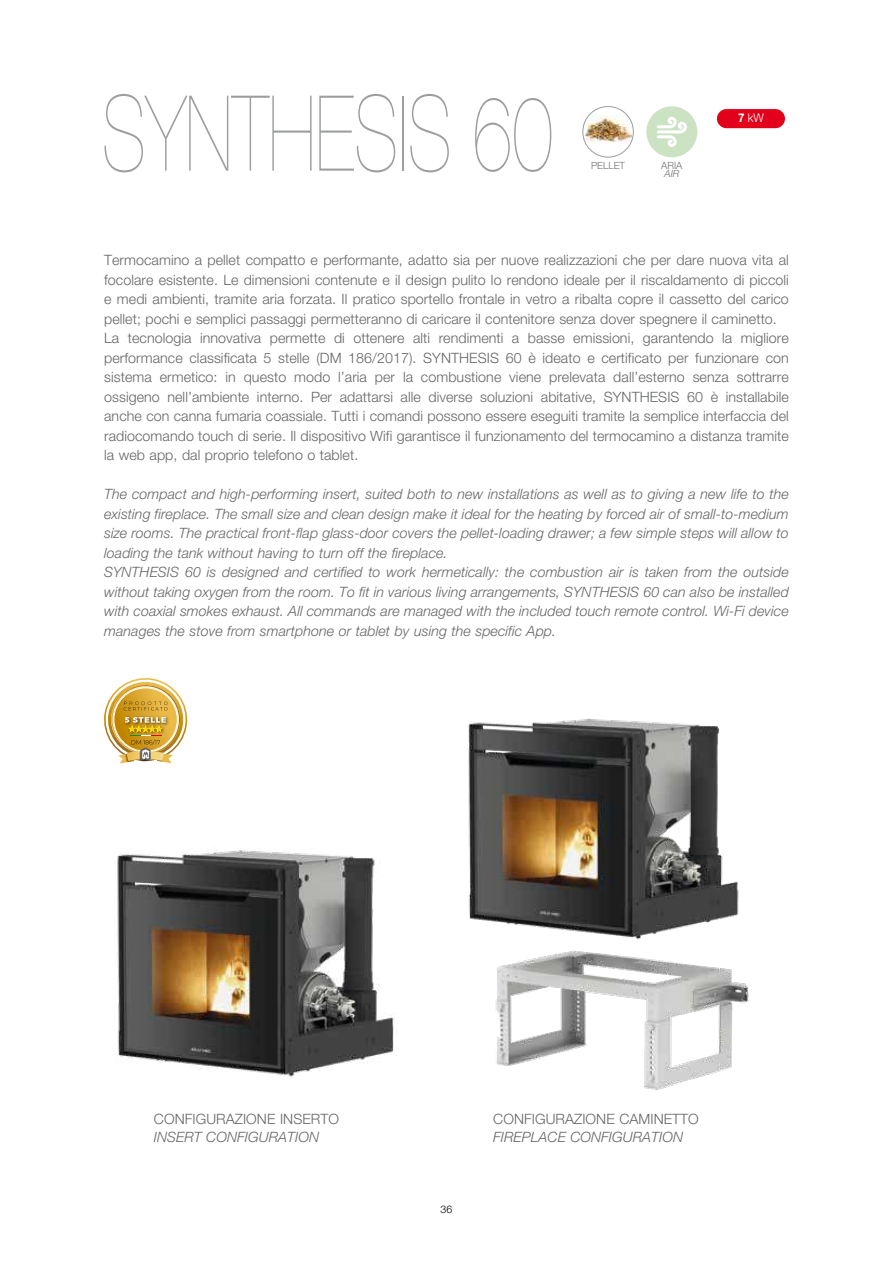
<style>
.page{position:relative;width:893px;height:1263px;background:#fff}
.page>*{position:absolute;margin:0;border:0;box-sizing:border-box;transform-origin:0 0}
.t1{font:200 105px "Helvetica Neue LT Std";color:#9c9e9f;scale:.69 1}
.t2{font:300 14.25px/19.5px "Helvetica Neue LT Std";letter-spacing:.005em;color:#646567}
.t3{font:italic 300 14.25px/19.5px "Helvetica Neue LT Std";letter-spacing:.005em;color:#646567}
.t4{font:300 12px "Helvetica Neue LT Std";color:#fff;scale:.95 1}
.t5{font:300 10.5px "Helvetica Neue LT Std";color:#000}
.t6{font:300 9.9px "Helvetica Neue LT Std";color:#707172}
.t7{font:italic 300 9.9px "Helvetica Neue LT Std";color:#707172}
.s1{font-weight:700}
</style>
<div class="page">
<div style="left:646px;top:106px;width:51px;height:51px;background:#cbe2c3;border-radius:50%"></div>
<svg style="left:657px;top:117px;width:30px;height:30px"></svg>
<img style="left:584px;top:116px;width:47px;height:28px">
<div style="left:583px;top:106px;width:51px;height:51px;border:1px solid #9c9e9f;border-radius:50%"></div>
<div style="left:717px;top:109px;width:68px;height:19px;background:#e2001a;border-radius:10px"></div>
<img style="left:117px;top:850px;width:278px;height:229px">
<img style="left:468px;top:718px;width:281px;height:372px">
<img style="left:104px;top:678px;width:84px;height:86px">
<h1 class="t1" style="left:102px;top:73px;width:655px">SYNTHESIS 60</h1>
<p class="t6" style="left:591px;top:159px;width:36px">PELLET</p>
<p class="t6" style="left:661px;top:159px;width:23px">ARIA</p>
<p class="t7" style="left:664px;top:168px;width:16px">AIR</p>
<p class="t4" style="left:738px;top:111px;width:28px"><span class="s1">7</span> kW</p>
<p class="t2" style="left:104px;top:250px;width:686px">Termocamino a pellet compatto e performante, adatto sia per nuove realizzazioni che per dare nuova vita al focolare esistente. Le dimensioni contenute e il design pulito lo rendono ideale per il riscaldamento di piccoli e medi ambienti, tramite aria forzata. Il pratico sportello frontale in vetro a ribalta copre il cassetto del carico pellet; pochi e semplici passaggi permetteranno di caricare il contenitore senza dover spegnere il caminetto.<br>La tecnologia innovativa permette di ottenere alti rendimenti a basse emissioni, garantendo la migliore performance classificata 5 stelle (DM 186/2017). SYNTHESIS 60 è ideato e certificato per funzionare con sistema ermetico: in questo modo l’aria per la combustione viene prelevata dall’esterno senza sottrarre ossigeno nell’ambiente interno. Per adattarsi alle diverse soluzioni abitative, SYNTHESIS 60 è installabile anche con canna fumaria coassiale. Tutti i comandi possono essere eseguiti tramite la semplice interfaccia del radiocomando touch di serie. Il dispositivo Wifi garantisce il funzionamento del termocamino a distanza tramite la web app, dal proprio telefono o tablet.</p>
<p class="t3" style="left:104px;top:484px;width:686px">The compact and high-performing insert, suited both to new installations as well as to giving a new life to the existing fireplace. The small size and clean design make it ideal for the heating by forced air of small-to-medium size rooms. The practical front-flap glass-door covers the pellet-loading drawer; a few simple steps will allow to loading the tank without having to turn off the fireplace.<br>SYNTHESIS 60 is designed and certified to work hermetically: the combustion air is taken from the outside without taking oxygen from the room. To fit in various living arrangements, SYNTHESIS 60 can also be installed with coaxial smokes exhaust. All commands are managed with the included touch remote control. Wi-Fi device manages the stove from smartphone or tablet by using the specific App.</p>
<p class="t2" style="left:154px;top:1109px;width:187px">CONFIGURAZIONE INSERTO</p>
<p class="t3" style="left:154px;top:1127px;width:167px">INSERT CONFIGURATION</p>
<p class="t5" style="left:441px;top:1203px;width:13px">36</p>
<p class="t2" style="left:493px;top:1109px;width:207px">CONFIGURAZIONE CAMINETTO</p>
<p class="t3" style="left:493px;top:1127px;width:191px">FIREPLACE CONFIGURATION</p>
</div>
